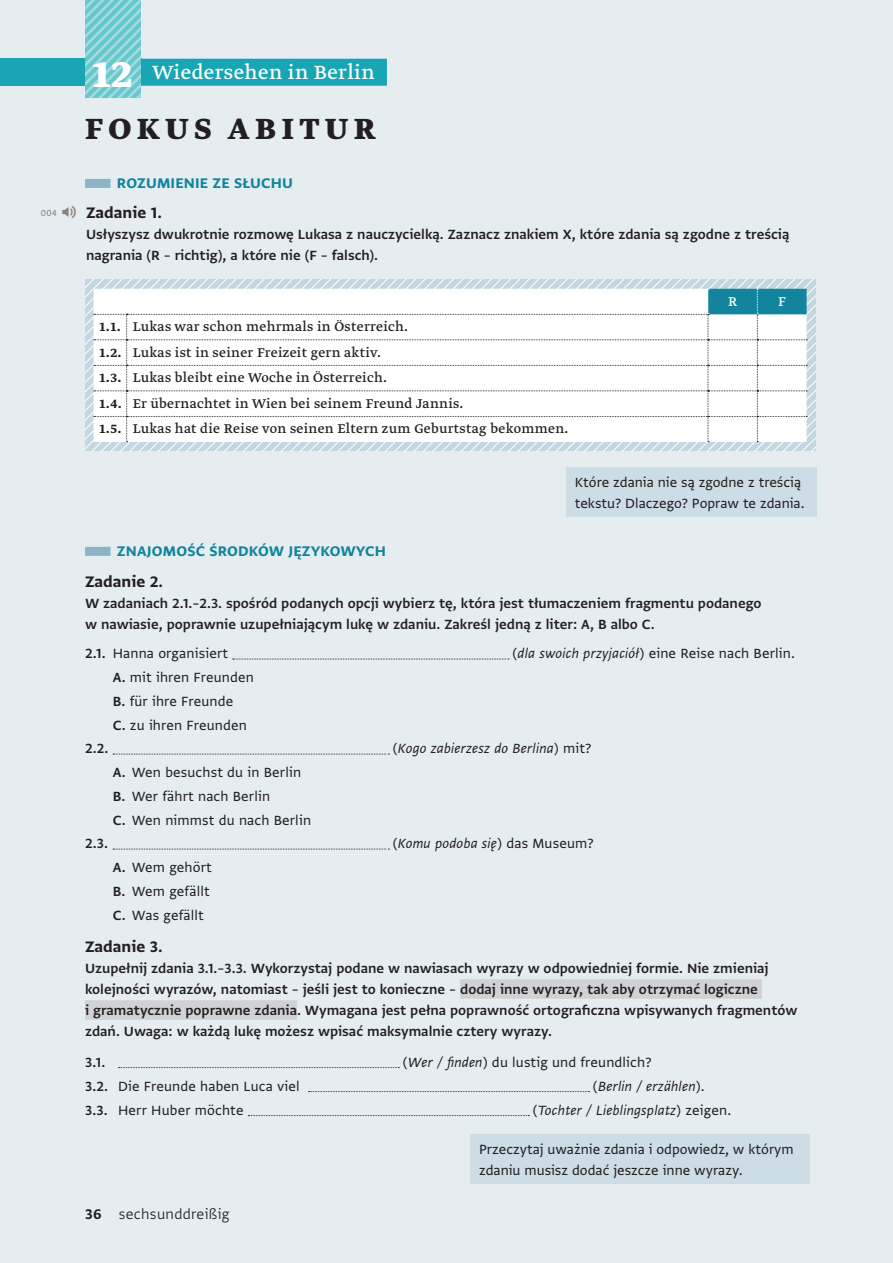
<style>
.page{position:relative;width:893px;height:1263px;background:#e5edf1}
.page>*{position:absolute;margin:0;border:0;box-sizing:border-box;transform-origin:0 0}
.t1{font:700 34.5px "Greta Text Std";letter-spacing:.16em;color:#231f20}
.t2{font:22.5px "Greta Text Std";letter-spacing:.02em;color:#fff}
.t3{font:18px "Greta Sans Std Bld";color:#231f20}
.t4{font:16.5px "Greta Sans Std Bld";letter-spacing:.01em;color:#12849d}
.t5{font:300 16.5px "Greta Sans Std";letter-spacing:.02em;color:#231f20}
.t6{font:15.75px/21px "Greta Sans Std Sm Bld";color:#231f20}
.t7{font:15.75px/23.7px "Greta Sans Std";letter-spacing:.01em;color:#231f20}
.t8{font:italic 15.75px "Greta Sans Std";letter-spacing:.01em;color:#231f20}
.t9{font:15px/25.5px "Greta Text Std";letter-spacing:.02em;color:#231f20}
.t10{font:15px "Greta Text Std";color:#fff}
.t11{font:10.5px "Greta Sans Std";color:#88807c}
.s1{font-weight:700;font-size:45px}
.s2{font-weight:500}
.s3{font-family:"Greta Sans Std Sm Bld"}
.s4{font-style:italic}
.s5{font-style:normal}
.s6{font-family:"Greta Sans Std Bld";font-weight:400}
</style>
<div class="page">
<div style="left:85px;top:179px;width:26px;height:9px;background:#8bb5c6"></div>
<div style="left:85px;top:547px;width:26px;height:9px;background:#8bb5c6"></div>
<svg style="left:233px;top:659px;width:276px;height:1px"></svg>
<svg style="left:113px;top:754px;width:276px;height:1px"></svg>
<svg style="left:113px;top:849px;width:276px;height:1px"></svg>
<div style="left:471px;top:1134px;width:339px;height:49px;background:#ccdde6"></div>
<svg style="left:85px;top:280px;width:730px;height:171px;background:#f0f4f6"></svg>
<div style="left:566px;top:467px;width:250px;height:50px;background:#ccdde6"></div>
<svg style="left:118px;top:1067px;width:281px;height:1px"></svg>
<svg style="left:309px;top:1091px;width:280px;height:1px"></svg>
<svg style="left:248px;top:1115px;width:281px;height:1px"></svg>
<div style="left:460px;top:979px;width:302px;height:20px;background:#d1d2d4"></div>
<div style="left:85px;top:1000px;width:212px;height:20px;background:#d1d2d4"></div>
<div style="left:140px;top:59px;width:247px;height:27px;background:#18a6b5"></div>
<div style="left:0;top:59px;width:141px;height:27px;background:#18a6b5"></div>
<svg style="left:85px;top:0;width:55px;height:98px;background:#7ccfd3"></svg>
<p class="t11" style="left:41px;top:207px;width:18px">004</p>
<h2 class="t2" style="left:93px;top:59px;width:284px"><span class="s1">12</span> Wiedersehen in Berlin</h2>
<h1 class="t1" style="left:85px;top:109px;width:292px">FOKUS ABITUR</h1>
<p class="t4" style="left:117px;top:173px;width:177px">ROZUMIENIE ZE SŁUCHU</p>
<p class="t3" style="left:86px;top:202px;width:77px">Zadanie 1.</p>
<p class="t6" style="left:86px;top:223px;width:705px">Usłyszysz dwukrotnie rozmowę Lukasa z nauczycielką. Zaznacz znakiem X, które zdania są zgodne z treścią nagrania (R – richtig), a które nie (F – falsch).</p>
<p class="t9" style="left:100px;top:315px;width:470px"><span class="s2">1.1.</span> Lukas war schon mehrmals in Österreich.<br><span class="s2">1.2.</span> Lukas ist in seiner Freizeit gern aktiv.<br><span class="s2">1.3.</span> Lukas bleibt eine Woche in Österreich.<br><span class="s2">1.4.</span> Er übernachtet in Wien bei seinem Freund Jannis.<br><span class="s2">1.5.</span> Lukas hat die Reise von seinen Eltern zum Geburtstag bekommen.</p>
<p class="t10" style="left:728px;top:293px;width:11px">R</p>
<p class="t10" style="left:778px;top:293px;width:9px">F</p>
<p class="t4" style="left:117px;top:541px;width:271px">ZNAJOMOŚĆ ŚRODKÓW JĘZYKOWYCH</p>
<p class="t7" style="left:575px;top:471px;width:231px;line-height:21px">Które zdania nie są zgodne z treścią tekstu? Dlaczego? Popraw te zdania.</p>
<p class="t3" style="left:85px;top:571px;width:80px">Zadanie 2.</p>
<p class="t6" style="left:85px;top:592px;width:678px">W zadaniach 2.1.–2.3. spośród podanych opcji wybierz tę, która jest tłumaczeniem fragmentu podanego w nawiasie, poprawnie uzupełniającym lukę w zdaniu. Zakreśl jedną z liter: A, B albo C.</p>
<p class="t7" style="left:85px;top:641px;width:145px"><span class="s3">2.1.</span> Hanna organisiert</p>
<p class="t7" style="left:512px;top:641px;width:284px">(<span class="s4">dla swoich przyjaciół</span>) eine Reise nach Berlin.</p>
<p class="t7" style="left:113px;top:665px;width:143px"><span class="s3">A.</span> mit ihren Freunden<br><span class="s3">B.</span> für ihre Freunde<br><span class="s3">C.</span> zu ihren Freunden</p>
<p class="t6" style="left:85px;top:738px;width:25px">2.2.</p>
<p class="t8" style="left:393px;top:739px;width:200px"><span class="s5">(</span>Kogo zabierzesz do Berlina<span class="s5">) mit?</span></p>
<p class="t7" style="left:113px;top:760px;width:200px"><span class="s3">A.</span> Wen besuchst du in Berlin<br><span class="s3">B.</span> Wer fährt nach Berlin<br><span class="s3">C.</span> Wen nimmst du nach Berlin</p>
<p class="t6" style="left:85px;top:833px;width:25px">2.3.</p>
<p class="t8" style="left:393px;top:834px;width:202px"><span class="s5">(</span>Komu podoba się<span class="s5">) das Museum?</span></p>
<p class="t7" style="left:113px;top:855px;width:101px"><span class="s3">A.</span> Wem gehört<br><span class="s3">B.</span> Wem gefällt<br><span class="s3">C.</span> Was gefällt</p>
<p class="t3" style="left:85px;top:935px;width:79px">Zadanie 3.</p>
<p class="t6" style="left:85px;top:957px;width:714px">Uzupełnij zdania 3.1.–3.3. Wykorzystaj podane w nawiasach wyrazy w odpowiedniej formie. Nie zmieniaj kolejności wyrazów, natomiast – jeśli jest to konieczne – dodaj inne wyrazy, tak aby otrzymać logiczne<br>i gramatycznie poprawne zdania. Wymagana jest pełna poprawność ortograficzna wpisywanych fragmentów zdań. Uwaga: w każdą lukę możesz wpisać maksymalnie cztery wyrazy.</p>
<p class="t6" style="left:85px;top:1051px;width:22px">3.1.</p>
<p class="t7" style="left:403px;top:1050px;width:250px">(<span class="s4">Wer / finden</span>) du lustig und freundlich?</p>
<p class="t7" style="left:85px;top:1074px;width:216px"><span class="s3">3.2.</span> Die Freunde haben Luca viel</p>
<p class="t8" style="left:593px;top:1077px;width:113px"><span class="s5">(</span>Berlin / erzählen<span class="s5">).</span></p>
<p class="t7" style="left:85px;top:1098px;width:160px"><span class="s3">3.3.</span> Herr Huber möchte</p>
<p class="t8" style="left:533px;top:1101px;width:200px"><span class="s5">(</span>Tochter / Lieblingsplatz<span class="s5">) zeigen.</span></p>
<p class="t5" style="left:85px;top:1205px;width:146px"><span class="s6">36</span> sechsunddreißig</p>
<p class="t7" style="left:479px;top:1138px;width:316px;line-height:21px">Przeczytaj uważnie zdania i odpowiedz, w którym zdaniu musisz dodać jeszcze inne wyrazy.</p>
</div>
